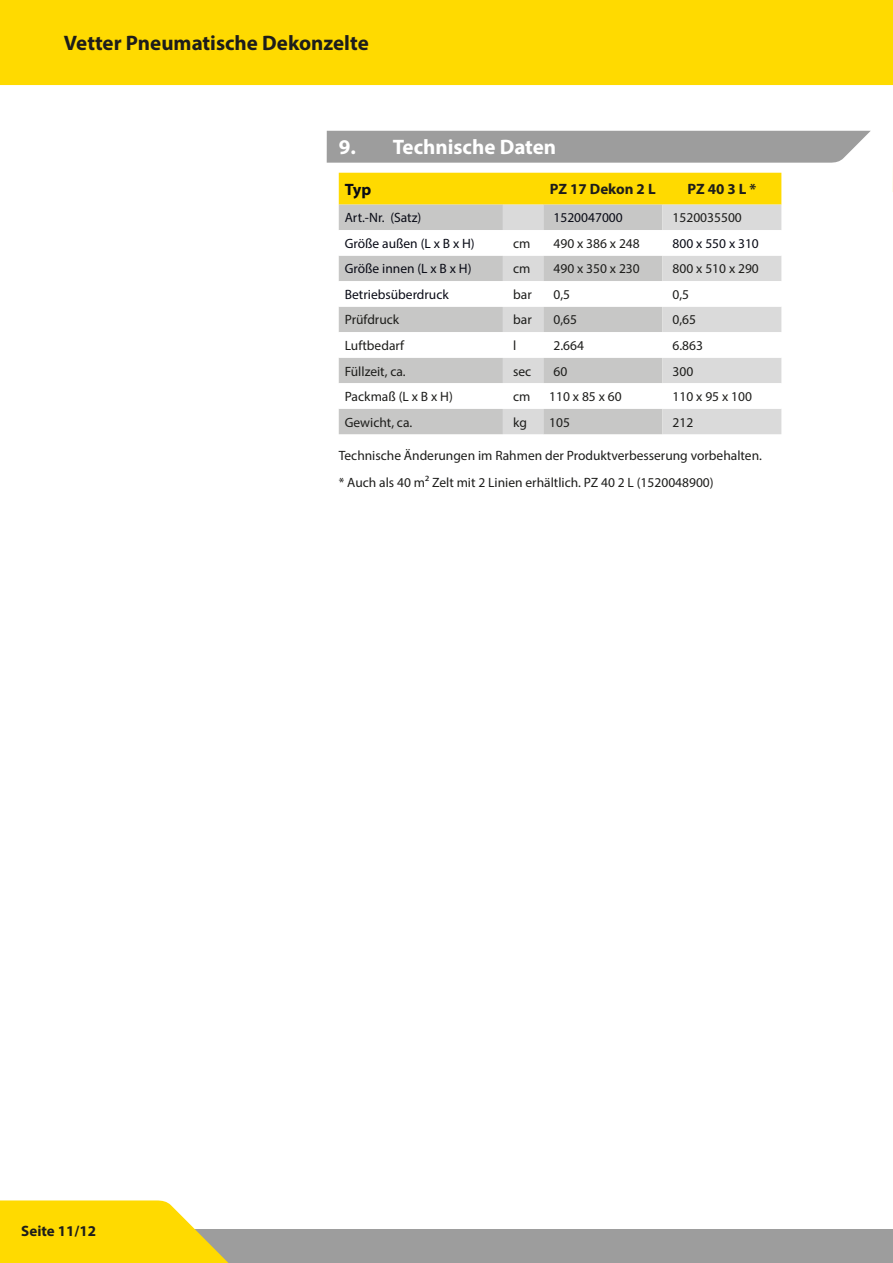
<style>
.page{position:relative;width:893px;height:1263px;background:#fff}
.page>*{position:absolute;margin:0;border:0;box-sizing:border-box;transform-origin:0 0}
.t1{font:700 21px "Myriad Pro";color:#1d1d1b}
.t2{font:700 21px "Myriad Pro";color:#fff}
.t3{font:700 16.5px "Myriad Pro";color:#090b16}
.t4{font:700 15px "Myriad Pro";color:#1d1d1b}
.t5{font:13.5px/27px "Myriad Pro";color:#1d1d1b}
.t6{font:13.5px "Myriad Pro";color:#090b16}
</style>
<div class="page">
<div style="left:0;top:1229px;width:893px;height:34px;background:#9d9d9d"></div>
<div style="left:0;top:0;width:892px;height:85px;background:#ffda00"></div>
<svg style="left:0;top:1200px;width:229px;height:63px;background:#fadb20"></svg>
<div style="left:327px;top:131px;width:544px;height:32px;background:#9d9d9d"></div>
<div style="left:339px;top:173px;width:442px;height:32px;background:#ffda00"></div>
<div style="left:339px;top:205px;width:164px;height:229px;background:#c7c7c6"></div>
<svg style="left:503px;top:205px;width:278px;height:229px;background:#d1d1d1"></svg>
<svg style="left:339px;top:230px;width:442px;height:179px"></svg>
<svg style="left:892px;top:0;width:1px;height:192px"></svg>
<h1 class="t1" style="left:64px;top:29px;width:306px">Vetter Pneumatische Dekonzelte</h1>
<h1 class="t2" style="left:339px;top:133px;width:219px">9. Technische Daten</h1>
<p class="t3" style="left:345px;top:179px;width:28px">Typ</p>
<p class="t4" style="left:550px;top:179px;width:107px">PZ 17 Dekon 2 L</p>
<p class="t4" style="left:687px;top:179px;width:70px">PZ 40 3 L *</p>
<p class="t6" style="left:345px;top:210px;width:78px">Art.-Nr. (Satz)</p>
<p class="t6" style="left:553px;top:210px;width:71px">1520047000</p>
<p class="t5" style="left:673px;top:204px;width:71px">1520035500</p>
<p class="t6" style="left:345px;top:235px;width:132px">Größe außen (L x B x H)</p>
<p class="t5" style="left:513px;top:230px;width:19px">cm</p>
<p class="t5" style="left:553px;top:230px;width:88px">490 x 386 x 248</p>
<p class="t6" style="left:673px;top:235px;width:88px">800 x 550 x 310</p>
<p class="t6" style="left:345px;top:261px;width:128px">Größe innen (L x B x H)</p>
<p class="t5" style="left:513px;top:255px;width:19px">cm</p>
<p class="t5" style="left:553px;top:255px;width:88px">490 x 350 x 230</p>
<p class="t5" style="left:673px;top:255px;width:88px">800 x 510 x 290</p>
<p class="t6" style="left:345px;top:286px;width:106px">Betriebsüberdruck</p>
<p class="t5" style="left:513px;top:281px;width:20px">bar</p>
<p class="t5" style="left:553px;top:281px;width:18px">0,5</p>
<p class="t5" style="left:673px;top:281px;width:18px">0,5</p>
<p class="t5" style="left:345px;top:306px;width:56px">Prüfdruck</p>
<p class="t5" style="left:513px;top:306px;width:20px">bar</p>
<p class="t5" style="left:553px;top:306px;width:25px">0,65</p>
<p class="t5" style="left:673px;top:306px;width:25px">0,65</p>
<p class="t5" style="left:345px;top:332px;width:61px">Luftbedarf</p>
<p class="t5" style="left:513px;top:332px;width:5px">l</p>
<p class="t5" style="left:553px;top:332px;width:32px">2.664</p>
<p class="t5" style="left:673px;top:332px;width:32px">6.863</p>
<p class="t5" style="left:345px;top:357px;width:62px">Füllzeit, ca.</p>
<p class="t5" style="left:513px;top:357px;width:20px">sec</p>
<p class="t5" style="left:553px;top:357px;width:15px">60</p>
<p class="t5" style="left:673px;top:357px;width:22px">300</p>
<p class="t5" style="left:345px;top:383px;width:110px">Packmaß (L x B x H)</p>
<p class="t5" style="left:513px;top:383px;width:19px">cm</p>
<p class="t5" style="left:549px;top:383px;width:74px">110 x 85 x 60</p>
<p class="t5" style="left:673px;top:383px;width:81px">110 x 95 x 100</p>
<p class="t5" style="left:345px;top:408px;width:69px">Gewicht, ca.</p>
<p class="t5" style="left:513px;top:408px;width:15px">kg</p>
<p class="t5" style="left:549px;top:408px;width:22px">105</p>
<p class="t5" style="left:673px;top:408px;width:22px">212</p>
<p class="t5" style="left:339px;top:441px;width:425px">Technische Änderungen im Rahmen der Produktverbesserung vorbehalten. * Auch als 40 m² Zelt mit 2 Linien erhältlich. PZ 40 2 L (1520048900)</p>
<p class="t4" style="left:21px;top:1221px;width:76px">Seite 11/12</p>
</div>
